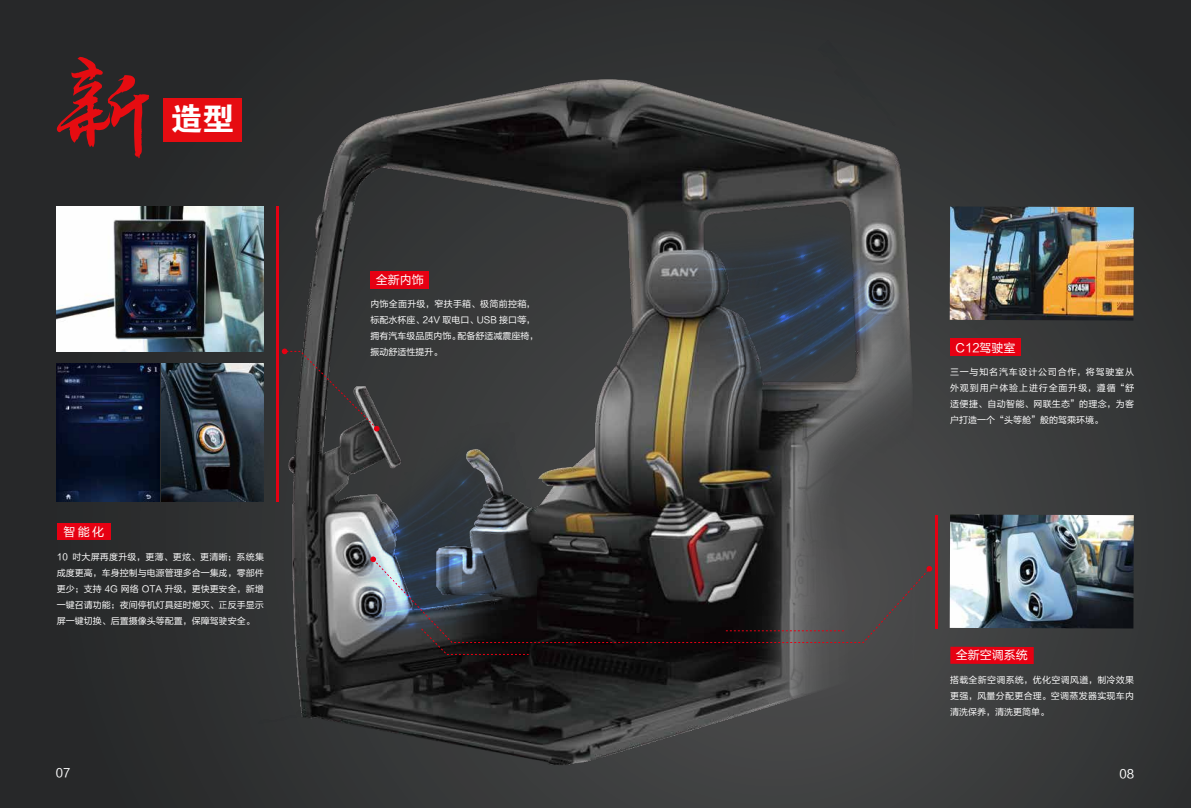
<style>
.page{position:relative;width:1191px;height:808px;background:#fff}
.page>*{position:absolute;margin:0;border:0;box-sizing:border-box;transform-origin:0 0}
.t1{font:32px "FZDHTK GBK1 0";color:#fff}
.t2{font:12px "FZLTHK GBK1 0";color:#fff}
.t3{font:9px/16px "FZLTHK GBK1 0";color:#fff;text-align:justify}
</style>
<div class="page">
<div style="left:0;top:0;width:1191px;height:808px;background:linear-gradient(to bottom,#2a2b2c,#323334)"></div>
<img style="left:237px;top:63px;width:723px;height:723px">
<svg style="left:57px;top:57px;width:93px;height:101px;background:#5c2022"></svg>
<div style="left:163px;top:99px;width:79px;height:43px;background:#e60c11"></div>
<div style="left:57px;top:524px;width:54px;height:16px;background:#e60012"></div>
<div style="left:950px;top:647px;width:83px;height:17px;background:#e60012"></div>
<img style="left:161px;top:364px;width:63px;height:138px">
<svg style="left:660px;top:558px;width:270px;height:85px;background:#3f3c3c"></svg>
<svg style="left:726px;top:630px;width:118px;height:1px"></svg>
<hr style="left:935px;top:515px;width:2px;height:113px;background:#e60012">
<svg style="left:926px;top:566px;width:6px;height:6px"></svg>
<img style="left:57px;top:364px;width:102px;height:138px">
<hr style="left:276px;top:206px;width:3px;height:296px;background:#e60012">
<svg style="left:282px;top:349px;width:97px;height:8px"></svg>
<img style="left:57px;top:206px;width:207px;height:145px">
<img style="left:1037px;top:206px;width:96px;height:114px">
<img style="left:949px;top:514px;width:184px;height:114px">
<div style="left:370px;top:271px;width:59px;height:17px;background:#e60012"></div>
<img style="left:518px;top:40px;width:519px;height:509px">
<img style="left:224px;top:357px;width:436px;height:367px">
<h1 class="t1" style="left:170px;top:101px;width:65px">造型</h1>
<h2 class="t2" style="left:63px;top:526px;width:42px">智能化</h2>
<p class="t3" style="left:57px;top:549px;width:209px">10 吋大屏再度升级，更薄、更炫、更清晰；系统集成度更高，车身控制与电源管理多合一集成，零部件更少；支持 4G 网络 OTA 升级，更快更安全，新增一键召请功能；夜间停机灯具延时熄灭、正反手显示屏一键切换、后置摄像头等配置，保障驾驶安全。</p>
<h2 class="t2" style="left:376px;top:273px;width:49px">全新内饰</h2>
<p class="t3" style="left:370px;top:296px;width:169px;text-align:left">内饰全面升级，窄扶手箱、极简前控箱，标配水杯座、24V 取电口、USB 接口等，拥有汽车级品质内饰。配备舒适减震座椅，振动舒适性提升。</p>
<h2 class="t2" style="left:955px;top:341px;width:61px">C12驾驶室</h2>
<p class="t3" style="left:950px;top:364px;width:185px">三一与知名汽车设计公司合作，将驾驶室从外观到用户体验上进行全面升级，遵循“舒适便捷、自动智能、网联生态”的理念，为客户打造一个“头等舱”般的驾乘环境。</p>
<h2 class="t2" style="left:955px;top:648px;width:74px">全新空调系统</h2>
<p class="t3" style="left:950px;top:672px;width:186px">搭载全新空调系统，优化空调风道，制冷效果更强，风量分配更合理。空调蒸发器实现车内清洗保养，清洗更简单。</p>
<h2 class="t2" style="left:56px;top:766px;width:16px">07</h2>
<h2 class="t2" style="left:1119px;top:767px;width:16px">08</h2>
</div>
